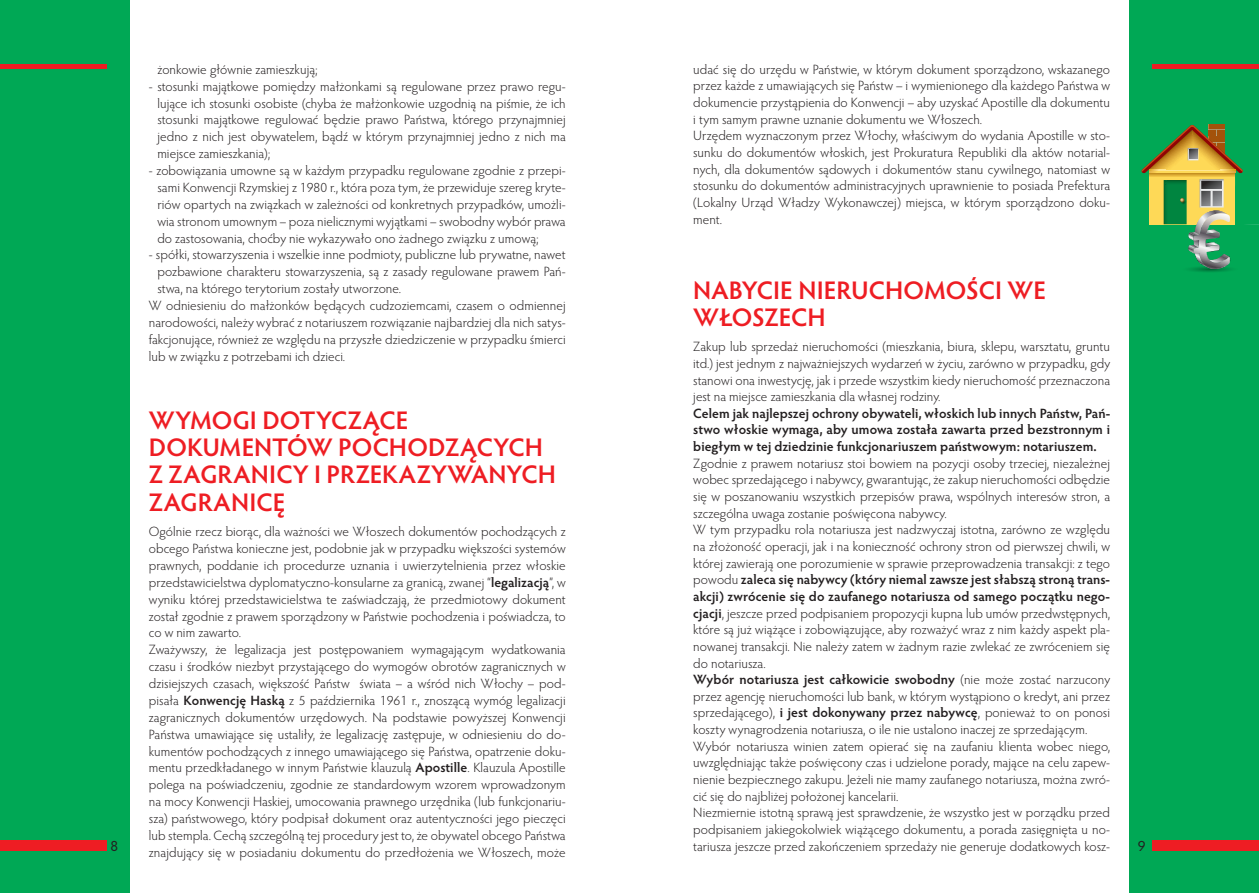
<style>
.page{position:relative;width:1259px;height:893px;background:#fff}
.page>*{position:absolute;margin:0;border:0;box-sizing:border-box;transform-origin:0 0}
.t1{font:600 25.5px/27.3px "Hypatia Sans Pro";color:#ee1d23}
.t2{font:15px "Hypatia Sans Pro";color:#231f20}
.t3{font:300 13.5px/16.6px "Hypatia Sans Pro";letter-spacing:.005em;color:#231f20}
.t4{font:600 13.5px/16.6px "Hypatia Sans Pro";letter-spacing:.005em;color:#231f20;text-align:justify}
.s1{font-weight:600}
</style>
<div class="page">
<div style="left:0;top:0;width:130px;height:893px;background:#00a855"></div>
<div style="left:1129px;top:0;width:130px;height:893px;background:#00a855"></div>
<div style="left:0;top:840px;width:106px;height:10px;background:#ee1d23"></div>
<hr style="left:0;top:64px;width:106px;height:4px;background:#ee1d23">
<div style="left:1152px;top:840px;width:107px;height:10px;background:#ee1d23"></div>
<hr style="left:1152px;top:64px;width:107px;height:4px;background:#ee1d23">
<svg style="left:1141px;top:124px;width:118px;height:148px"></svg>
<p class="t3" style="left:693px;top:60px;width:418px">udać się do urzędu w Państwie, w którym dokument sporządzono, wskazanego przez każde z umawiających się Państw – i wymienionego dla każdego Państwa w dokumencie przystąpienia do Konwencji – aby uzyskać Apostille dla dokumentu i tym samym prawne uznanie dokumentu we Włoszech.<br>Urzędem wyznaczonym przez Włochy, właściwym do wydania Apostille w sto&shy;sunku do dokumentów włoskich, jest Prokuratura Republiki dla aktów notarial&shy;nych, dla dokumentów sądowych i dokumentów stanu cywilnego, natomiast w stosunku do dokumentów administracyjnych uprawnienie to posiada Prefektura (Lokalny Urząd Władzy Wykonawczej) miejsca, w którym sporządzono doku&shy;ment.</p>
<p class="t3" style="left:157px;top:61px;width:162px">żonkowie głównie zamieszkują;</p>
<p class="t3" style="left:157px;top:77px;width:410px;text-align:justify;text-indent:-9px">- stosunki majątkowe pomiędzy małżonkami są regulowane przez prawo regu&shy;lujące ich stosunki osobiste (chyba że małżonkowie uzgodnią na piśmie, że ich stosunki majątkowe regulować będzie prawo Państwa, którego przynajmniej jedno z nich jest obywatelem, bądź w którym przynajmniej jedno z nich ma miejsce zamieszkania);</p>
<p class="t3" style="left:157px;top:162px;width:410px;text-align:justify;text-indent:-9px">- zobowiązania umowne są w każdym przypadku regulowane zgodnie z przepi&shy;sami Konwencji Rzymskiej z 1980 r., która poza tym, że przewiduje szereg kryte&shy;riów opartych na związkach w zależności od konkretnych przypadków, umożli&shy;wia stronom umownym – poza nielicznymi wyjątkami – swobodny wybór prawa do zastosowania, choćby nie wykazywało ono żadnego związku z umową;</p>
<p class="t3" style="left:149px;top:246px;width:418px">- spółki, stowarzyszenia i wszelkie inne podmioty, publiczne lub prywatne, nawet</p>
<p class="t3" style="left:157px;top:263px;width:410px">pozbawione charakteru stowarzyszenia, są z zasady regulowane prawem Pań-</p>
<p class="t3" style="left:157px;top:280px;width:245px">stwa, na którego terytorium zostały utworzone.</p>
<p class="t3" style="left:149px;top:297px;width:418px">W odniesieniu do małżonków będących cudzoziemcami, czasem o odmiennej</p>
<p class="t3" style="left:149px;top:314px;width:418px">narodowości, należy wybrać z notariuszem rozwiązanie najbardziej dla nich satys-</p>
<p class="t3" style="left:149px;top:331px;width:418px">fakcjonujące, również ze względu na przyszłe dziedziczenie w przypadku śmierci</p>
<p class="t3" style="left:149px;top:347px;width:198px">lub w związku z potrzebami ich dzieci.</p>
<h1 class="t1" style="left:693px;top:276px;width:354px">NABYCIE NIERUCHOMOŚCI WE<br>WŁOSZECH</h1>
<p class="t3" style="left:693px;top:338px;width:418px;text-align:justify">Zakup lub sprzedaż nieruchomości (mieszkania, biura, sklepu, warsztatu, gruntu itd.) jest jednym z najważniejszych wydarzeń w życiu, zarówno w przypadku, gdy stanowi ona inwestycję, jak i przede wszystkim kiedy nieruchomość przeznaczona jest na miejsce zamieszkania dla własnej rodziny.</p>
<p class="t4" style="left:693px;top:404px;width:418px">Celem jak najlepszej ochrony obywateli, włoskich lub innych Państw, Pań&shy;stwo włoskie wymaga, aby umowa została zawarta przed bezstronnym i biegłym w tej dziedzinie funkcjonariuszem państwowym: notariuszem.</p>
<p class="t3" style="left:693px;top:454px;width:418px">Zgodnie z prawem notariusz stoi bowiem na pozycji osoby trzeciej, niezależnej wobec sprzedającego i nabywcy, gwarantując, że zakup nieruchomości odbędzie się w poszanowaniu wszystkich przepisów prawa, wspólnych interesów stron, a szczególna uwaga zostanie poświęcona nabywcy.<br>W tym przypadku rola notariusza jest nadzwyczaj istotna, zarówno ze względu na złożoność operacji, jak i na konieczność ochrony stron od pierwszej chwili, w której zawierają one porozumienie w sprawie przeprowadzenia transakcji: z tego powodu <span class="s1">zaleca się nabywcy (który niemal zawsze jest słabszą stroną trans&shy;akcji) zwrócenie się do zaufanego notariusza od samego początku nego&shy;cjacji</span>, jeszcze przed podpisaniem propozycji kupna lub umów przedwstępnych, które są już wiążące i zobowiązujące, aby rozważyć wraz z nim każdy aspekt pla&shy;nowanej transakcji. Nie należy zatem w żadnym razie zwlekać ze zwróceniem się do notariusza.<br><span class="s1">Wybór notariusza jest całkowicie swobodny</span> (nie może zostać narzucony przez agencję nieruchomości lub bank, w którym wystąpiono o kredyt, ani przez sprzedającego), <span class="s1">i jest dokonywany przez nabywcę</span>, ponieważ to on ponosi koszty wynagrodzenia notariusza, o ile nie ustalono inaczej ze sprzedającym.<br>Wybór notariusza winien zatem opierać się na zaufaniu klienta wobec niego, uwzględniając także poświęcony czas i udzielone porady, mające na celu zapew&shy;nienie bezpiecznego zakupu. Jeżeli nie mamy zaufanego notariusza, można zwró&shy;cić się do najbliżej położonej kancelarii.<br>Niezmiernie istotną sprawą jest sprawdzenie, że wszystko jest w porządku przed podpisaniem jakiegokolwiek wiążącego dokumentu, a porada zasięgnięta u no&shy;tariusza jeszcze przed zakończeniem sprzedaży nie generuje dodatkowych kosz-</p>
<h1 class="t1" style="left:149px;top:405px;width:409px">WYMOGI DOTYCZĄCE<br>DOKUMENTÓW POCHODZĄCYCH<br>Z ZAGRANICY I PRZEKAZYWANYCH<br>ZAGRANICĘ</h1>
<p class="t3" style="left:149px;top:523px;width:418px">Ogólnie rzecz biorąc, dla ważności we Włoszech dokumentów pochodzących z obcego Państwa konieczne jest, podobnie jak w przypadku większości systemów prawnych, poddanie ich procedurze uznania i uwierzytelnienia przez włoskie przedstawicielstwa dyplomatyczno-konsularne za granicą, zwanej “<span class="s1">legalizacją</span>”, w wyniku której przedstawicielstwa te zaświadczają, że przedmiotowy dokument został zgodnie z prawem sporządzony w Państwie pochodzenia i poświadcza, to co w nim zawarto.<br>Zważywszy, że legalizacja jest postępowaniem wymagającym wydatkowania czasu i środków niezbyt przystającego do wymogów obrotów zagranicznych w dzisiejszych czasach, większość Państw świata – a wśród nich Włochy – pod&shy;pisała <span class="s1">Konwencję Haską</span> z 5 października 1961 r., znoszącą wymóg legalizacji zagranicznych dokumentów urzędowych. Na podstawie powyższej Konwencji Państwa umawiające się ustaliły, że legalizację zastępuje, w odniesieniu do do&shy;kumentów pochodzących z innego umawiającego się Państwa, opatrzenie doku&shy;mentu przedkładanego w innym Państwie klauzulą <span class="s1">Apostille</span>. Klauzula Apostille polega na poświadczeniu, zgodnie ze standardowym wzorem wprowadzonym na mocy Konwencji Haskiej, umocowania prawnego urzędnika (lub funkcjonariu&shy;sza) państwowego, który podpisał dokument oraz autentyczności jego pieczęci lub stempla. Cechą szczególną tej procedury jest to, że obywatel obcego Państwa znajdujący się w posiadaniu dokumentu do przedłożenia we Włoszech, może</p>
<p class="t2" style="left:111px;top:836px;width:9px">8</p>
<p class="t2" style="left:1137px;top:836px;width:9px">9</p>
</div>
